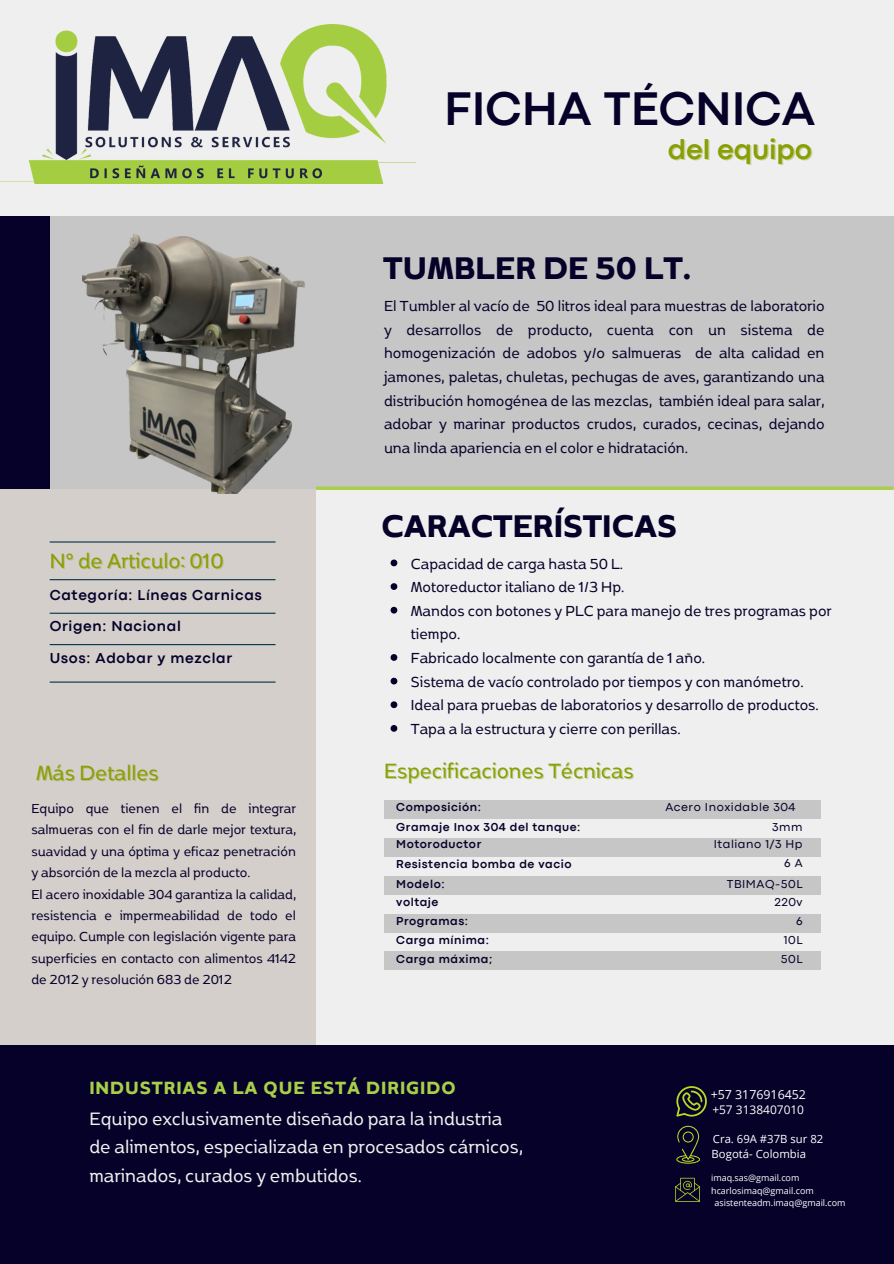
<style>
.page{position:relative;width:894px;height:1264px;background:#fff}
.page>*{position:absolute;margin:0;border:0;box-sizing:border-box;transform-origin:0 0}
.t1{font:700 49.2px "Codec Pro";color:#060129}
.t2{font:700 37.2px "Boriboon";color:#060129}
.t3{font:700 28.95px "Codec Pro";color:#889f06}
.t4{font:24.45px "Boriboon";color:#889f06}
.t5{font:21.3px/28.7px "Boriboon";color:#f1f1f0}
.t6{font:700 21px "Boriboon";letter-spacing:.045em;color:#a9cf48}
.t7{font:17.25px/23.7px "Boriboon";color:#060129;text-align:justify}
.t8{font:15.3px/21.3px "Boriboon";color:#060129;text-align:justify}
.t9{font:700 15px "Codec Pro";letter-spacing:.045em;color:#060129}
.t10{font:12.45px "Open Sans";color:#fff}
.t11{font:700 12px "Codec Pro";letter-spacing:.045em;color:#060129}
.t12{font:12px "Codec Pro";letter-spacing:.045em;color:#060129}
.t13{font:12px "Open Sans";color:#fff}
.t14{font:11.25px "Open Sans";color:#fff}
.t15{font:9px "Open Sans";color:#fff}
</style>
<div class="page">
<div style="left:0;top:0;width:893px;height:1263px;background:#efefef"></div>
<div style="left:0;top:419px;width:316px;height:639px;background:#d4cfcb"></div>
<div style="left:0;top:1044px;width:893px;height:219px;background:#060129"></div>
<div style="left:50px;top:216px;width:843px;height:272px;background:#c6c6c6"></div>
<div style="left:384px;top:800px;width:436px;height:19px;background:#c6c6c6"></div>
<div style="left:0;top:216px;width:50px;height:272px;background:#060129"></div>
<hr style="left:50px;top:541px;width:225px;height:1px;background:#02334b">
<svg style="left:316px;top:486px;width:577px;height:4px;fill:#a9cf4a"></svg>
<hr style="left:50px;top:579px;width:225px;height:1px;background:#02334b">
<hr style="left:50px;top:612px;width:225px;height:2px;background:#02334b">
<hr style="left:50px;top:644px;width:225px;height:1px;background:#02334b">
<hr style="left:50px;top:681px;width:225px;height:1px;background:#02334b">
<img style="left:82px;top:234px;width:230px;height:259px">
<div style="left:384px;top:837px;width:436px;height:19px;background:#c6c6c6"></div>
<div style="left:384px;top:875px;width:436px;height:19px;background:#c6c6c6"></div>
<div style="left:384px;top:913px;width:436px;height:19px;background:#c6c6c6"></div>
<div style="left:384px;top:951px;width:436px;height:19px;background:#c6c6c6"></div>
<svg style="left:675px;top:1177px;width:24px;height:24px"></svg>
<svg style="left:676px;top:1125px;width:23px;height:38px"></svg>
<svg style="left:676px;top:1086px;width:30px;height:30px"></svg>
<img style="left:0;top:25px;width:415px;height:158px">
<svg style="left:390px;top:559px;width:7px;height:7px"></svg>
<svg style="left:390px;top:583px;width:7px;height:7px"></svg>
<svg style="left:390px;top:607px;width:7px;height:6px"></svg>
<svg style="left:390px;top:654px;width:7px;height:7px"></svg>
<svg style="left:390px;top:677px;width:7px;height:7px"></svg>
<svg style="left:390px;top:701px;width:7px;height:7px"></svg>
<svg style="left:390px;top:725px;width:7px;height:6px"></svg>
<h3 class="t1" style="left:444px;top:91px;width:372px">FICHA TÉCNICA</h3>
<p class="t3" style="left:667px;top:139px;width:146px">del equipo</p>
<p class="t2" style="left:383px;top:245px;width:309px">TUMBLER DE 50 LT.</p>
<p class="t7" style="left:384px;top:293px;width:442px">El Tumbler al vacío de 50 litros ideal para muestras de laboratorio y desarrollos de producto, cuenta con un sistema de homogenización de adobos y/o salmueras de alta calidad en jamones, paletas, chuletas, pechugas de aves, garantizando una distribución homogénea de las mezclas, también ideal para salar, adobar y marinar productos crudos, curados, cecinas, dejando una linda apariencia en el color e hidratación.</p>
<p class="t4" style="left:50px;top:545px;width:175px">N° de Articulo: 010</p>
<p class="t9" style="left:50px;top:589px;width:214px">Categoría: Líneas Carnicas</p>
<p class="t9" style="left:50px;top:621px;width:133px">Origen: Nacional</p>
<p class="t9" style="left:50px;top:652px;width:184px">Usos: Adobar y mezclar</p>
<p class="t2" style="left:381px;top:502px;width:296px">CARACTERÍSTICAS</p>
<h2 class="t7" style="left:411px;top:550px;width:214px">Capacidad de carga hasta 50 L.</h2>
<p class="t7" style="left:411px;top:574px;width:215px">Motoreductor italiano de 1/3 Hp.</p>
<p class="t7" style="left:411px;top:598px;width:422px">Mandos con botones y PLC para manejo de tres programas por tiempo.</p>
<h4 class="t7" style="left:411px;top:645px;width:295px">Fabricado localmente con garantía de 1 año.</h4>
<p class="t7" style="left:411px;top:669px;width:394px">Sistema de vacío controlado por tiempos y con manómetro.</p>
<p class="t7" style="left:411px;top:692px;width:409px">Ideal para pruebas de laboratorios y desarrollo de productos.</p>
<p class="t7" style="left:411px;top:716px;width:271px">Tapa a la estructura y cierre con perillas.</p>
<p class="t4" style="left:36px;top:757px;width:124px">Más Detalles</p>
<p class="t4" style="left:384px;top:755px;width:251px">Especificaciones Técnicas</p>
<p class="t8" style="left:31px;top:797px;width:266px">Equipo que tienen el fin de integrar salmueras con el fin de darle mejor textura, suavidad y una óptima y eficaz penetración y absorción de la mezcla al producto.</p>
<p class="t8" style="left:31px;top:882px;width:266px">El acero inoxidable 304 garantiza la calidad, resistencia e impermeabilidad de todo el equipo. Cumple con legislación vigente para superficies en contacto con alimentos 4142 de 2012 y resolución 683 de 2012</p>
<h4 class="t11" style="left:396px;top:803px;width:86px">Composición:</h4>
<p class="t11" style="left:396px;top:823px;width:186px">Gramaje Inox 304 del tanque:</p>
<p class="t11" style="left:396px;top:840px;width:86px">Motoroductor</p>
<p class="t11" style="left:396px;top:859px;width:177px">Resistencia bomba de vacio</p>
<p class="t11" style="left:396px;top:879px;width:50px">Modelo:</p>
<h2 class="t11" style="left:396px;top:897px;width:44px">voltaje</h2>
<p class="t11" style="left:396px;top:916px;width:73px">Programas:</p>
<p class="t11" style="left:396px;top:935px;width:94px">Carga mínima:</p>
<p class="t11" style="left:396px;top:954px;width:97px">Carga máxima;</p>
<p class="t12" style="left:665px;top:803px;width:131px">Acero Inoxidable 304</p>
<p class="t12" style="left:772px;top:823px;width:32px">3mm</p>
<p class="t12" style="left:713px;top:840px;width:90px">Italiano 1/3 Hp</p>
<p class="t12" style="left:783px;top:859px;width:20px">6 A</p>
<p class="t12" style="left:726px;top:879px;width:77px">TBIMAQ-50L</p>
<p class="t12" style="left:774px;top:897px;width:30px">220v</p>
<h4 class="t12" style="left:795px;top:916px;width:8px">6</h4>
<p class="t12" style="left:783px;top:935px;width:20px">10L</p>
<p class="t12" style="left:780px;top:954px;width:23px">50L</p>
<h1 class="t6" style="left:89px;top:1074px;width:367px">INDUSTRIAS A LA QUE ESTÁ DIRIGIDO</h1>
<p class="t5" style="left:89px;top:1102px;width:435px">Equipo exclusivamente diseñado para la industria de alimentos, especializada en procesados cárnicos, marinados, curados y embutidos.</p>
<p class="t10" style="left:710px;top:1085px;width:97px">+57 3176916452</p>
<p class="t13" style="left:712px;top:1101px;width:93px">+57 3138407010</p>
<p class="t14" style="left:712px;top:1130px;width:112px">Cra. 69A #37B sur 82</p>
<p class="t14" style="left:711px;top:1146px;width:96px">Bogotá- Colombia</p>
<p class="t15" style="left:711px;top:1171px;width:90px">imaq.sas@gmail.com</p>
<p class="t15" style="left:711px;top:1184px;width:104px">hcarlosimaq@gmail.com</p>
<p class="t15" style="left:714px;top:1196px;width:133px">asistenteadm.imaq@gmail.com</p>
</div>
